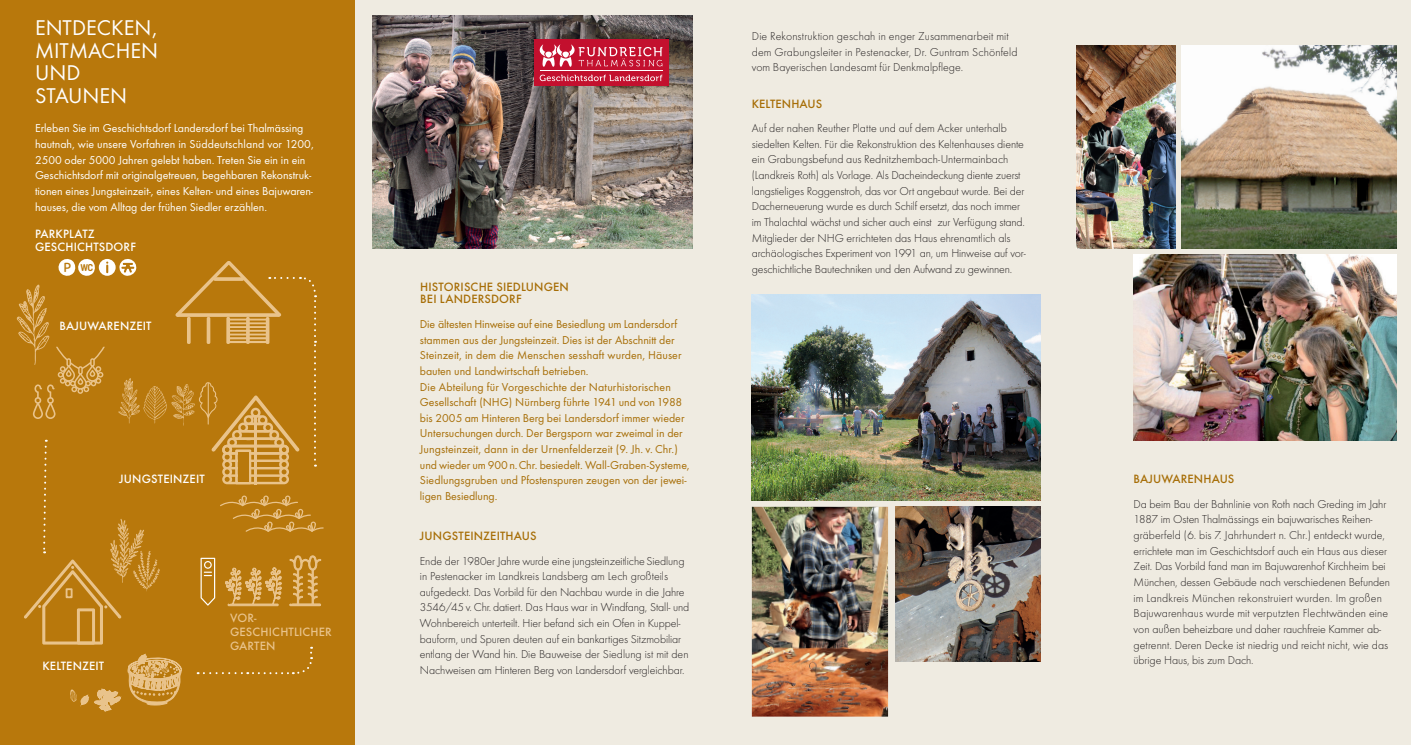
<style>
.page{position:relative;width:1411px;height:745px;background:#fff}
.page>*{position:absolute;margin:0;border:0;box-sizing:border-box;transform-origin:0 0}
.t1{font:22.12px/22.5px "Futura T";color:#fff}
.t2{font:500 12.5px/12.5px "Futura T";letter-spacing:.01em;color:#a76e07}
.t3{font:500 12.5px/13.8px "Futura T";letter-spacing:.01em;color:#fff}
.t4{font:500 12.5px/13.8px "Futura T";letter-spacing:.01em;color:#e9c38b}
.t5{font:300 11.88px/15.6px "Futura T";letter-spacing:-.01em;color:#231f20}
.t6{font:11.88px/15.6px "Futura T";color:#a76e07}
.t7{font:11.88px/15.6px "Futura T";letter-spacing:-.005em;color:#fff}
.t8{font:300 11.88px/15.6px "Futura T";letter-spacing:.01em;color:#231f20}
.t9{font:600 10.5px "Ciutadella Rounded";color:#b8780c}
.s1{font-weight:500;font-size:14px}
</style>
<div class="page">
<div style="left:0;top:0;width:1410px;height:744px;background:#efebe1"></div>
<div style="left:0;top:0;width:354px;height:744px;background:#b8780c"></div>
<img style="left:372px;top:16px;width:320px;height:232px">
<div style="left:534px;top:39px;width:134px;height:47px;background:#c3102e"></div>
<svg style="left:539px;top:75px;width:123px;height:6px"></svg>
<svg style="left:539px;top:44px;width:123px;height:23px"></svg>
<hr style="left:539px;top:70px;width:123px;height:1px;background:#fff">
<img style="left:751px;top:294px;width:289px;height:206px">
<img style="left:895px;top:506px;width:145px;height:154px">
<img style="left:751px;top:506px;width:137px;height:210px">
<img style="left:1181px;top:46px;width:215px;height:202px">
<img style="left:1076px;top:46px;width:99px;height:202px">
<img style="left:1133px;top:254px;width:263px;height:186px">
<svg style="left:16px;top:259px;width:307px;height:451px"></svg>
<h1 class="t1" style="left:35px;top:17px;width:125px">ENTDECKEN,<br>MITMACHEN<br>UND<br>STAUNEN</h1>
<p class="t7" style="left:35px;top:120px;width:280px">Erleben Sie im Geschichtsdorf Landersdorf bei Thalmässing hautnah, wie unsere Vorfahren in Süddeutschland vor 1200, 2500 oder 5000 Jahren gelebt haben. Treten Sie ein in ein Geschichtsdorf mit originalgetreuen, begehbaren Rekonstruk&shy;tionen eines Jungsteinzeit-, eines Kelten- und eines Bajuwaren&shy;hauses, die vom Alltag der frühen Siedler erzählen.</p>
<p class="t3" style="left:35px;top:226px;width:102px">PARKPLATZ<br>GESCHICHTSDORF</p>
<p class="t9" style="left:63px;top:261px;width:32px"><span class="s1">P</span> WC</p>
<p class="t3" style="left:60px;top:318px;width:94px">BAJUWARENZEIT</p>
<p class="t3" style="left:119px;top:471px;width:87px">JUNGSTEINZEIT</p>
<p class="t3" style="left:43px;top:658px;width:63px">KELTENZEIT</p>
<p class="t4" style="left:230px;top:610px;width:103px">VOR-<br>GESCHICHTLICHER<br>GARTEN</p>
<p class="t2" style="left:420px;top:280px;width:150px">HISTORISCHE SIEDLUNGEN<br>BEI LANDERSDORF</p>
<p class="t6" style="left:420px;top:316px;width:271px">Die ältesten Hinweise auf eine Besiedlung um Landersdorf stammen aus der Jungsteinzeit. Dies ist der Abschnitt der Steinzeit, in dem die Menschen sesshaft wurden, Häuser bauten und Landwirtschaft betrieben.<br>Die Abteilung für Vorgeschichte der Naturhistorischen Gesellschaft (NHG) Nürnberg führte 1941 und von 1988 bis 2005 am Hinteren Berg bei Landersdorf immer wieder Untersuchungen durch. Der Bergsporn war zweimal in der Jungsteinzeit, dann in der Urnenfelderzeit (9. Jh. v. Chr.) und wieder um 900 n. Chr. besiedelt. Wall-Graben-Systeme, Siedlungsgruben und Pfostenspuren zeugen von der jewei&shy;ligen Besiedlung.</p>
<p class="t2" style="left:420px;top:528px;width:118px">JUNGSTEINZEITHAUS</p>
<p class="t5" style="left:420px;top:552px;width:271px">Ende der 1980er Jahre wurde eine jungsteinzeitliche Siedlung in Pestenacker im Landkreis Landsberg am Lech großteils aufgedeckt. Das Vorbild für den Nachbau wurde in die Jahre 3546/45 v. Chr. datiert. Das Haus war in Windfang, Stall- und Wohnbereich unterteilt. Hier befand sich ein Ofen in Kuppel&shy;bauform, und Spuren deuten auf ein bankartiges Sitzmobiliar entlang der Wand hin. Die Bauweise der Siedlung ist mit den Nachweisen am Hinteren Berg von Landersdorf vergleichbar.</p>
<p class="t8" style="left:751px;top:28px;width:267px">Die Rekonstruktion geschah in enger Zusammenarbeit mit dem Grabungsleiter in Pestenacker, Dr. Guntram Schönfeld vom Bayerischen Landesamt für Denkmalpflege.</p>
<p class="t2" style="left:751px;top:97px;width:72px">KELTENHAUS</p>
<p class="t5" style="left:751px;top:120px;width:275px">Auf der nahen Reuther Platte und auf dem Acker unterhalb siedelten Kelten. Für die Rekonstruktion des Keltenhauses diente ein Grabungsbefund aus Rednitzhembach-Untermainbach (Landkreis Roth) als Vorlage. Als Dacheindeckung diente zuerst langstieliges Roggenstroh, das vor Ort angebaut wurde. Bei der Dacherneuerung wurde es durch Schilf ersetzt, das noch immer im Thalachtal wächst und sicher auch einst zur Verfügung stand.<br>Mitglieder der NHG errichteten das Haus ehrenamtlich als archäologisches Experiment von 1991 an, um Hinweise auf vor&shy;geschichtliche Bautechniken und den Aufwand zu gewinnen.</p>
<p class="t2" style="left:1133px;top:472px;width:102px">BAJUWARENHAUS</p>
<p class="t5" style="left:1133px;top:495px;width:258px">Da beim Bau der Bahnlinie von Roth nach Greding im Jahr 1887 im Osten Thalmässings ein bajuwarisches Reihen&shy;gräberfeld (6. bis 7. Jahrhundert n. Chr.) entdeckt wurde, errichtete man im Geschichtsdorf auch ein Haus aus dieser Zeit. Das Vorbild fand man im Bajuwarenhof Kirchheim bei München, dessen Gebäude nach verschiedenen Befunden im Landkreis München rekonstruiert wurden. Im großen Bajuwarenhaus wurde mit verputzten Flechtwänden eine von außen beheizbare und daher rauchfreie Kammer ab&shy;getrennt. Deren Decke ist niedrig und reicht nicht, wie das übrige Haus, bis zum Dach.</p>
</div>
